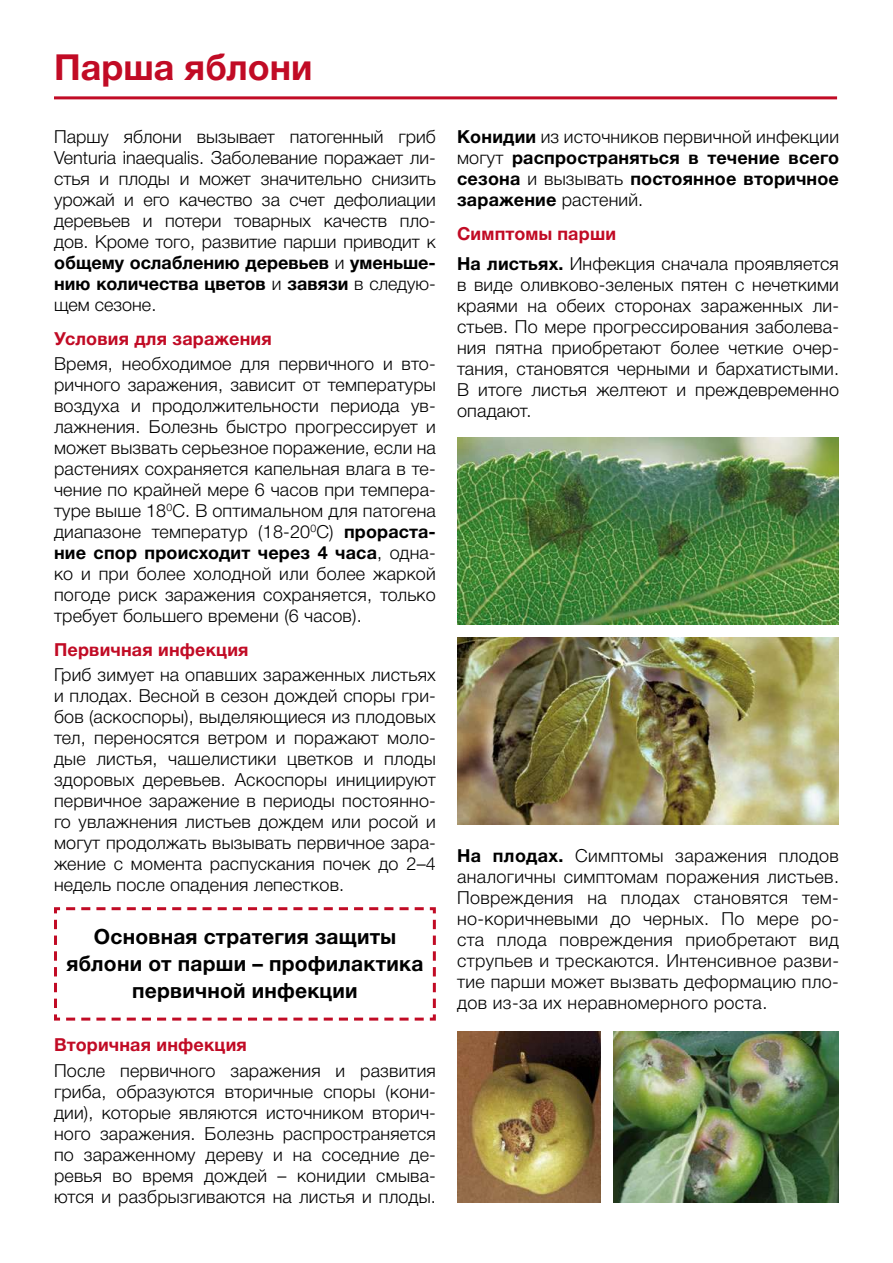
<style>
.page{position:relative;width:893px;height:1263px;background:#fff}
.page>*{position:absolute;margin:0;border:0;box-sizing:border-box;transform-origin:0 0}
.t1{font:700 36px "Helvetica Neue Cyr";color:#c10b25}
.t2{font:700 21px/27px "Helvetica Neue Cyr";letter-spacing:.01em;color:#000;text-align:center}
.t3{font:300 18px/21px "Helvetica Neue Cyr";letter-spacing:.01em;color:#000;text-align:justify}
.t4{font:700 18px/21px "Helvetica Neue Cyr";letter-spacing:.01em;color:#000;text-align:justify}
.t5{font:700 18px "Helvetica Neue Cyr";letter-spacing:.01em;color:#c10b25}
.s1{font-weight:700}
.s2{font-weight:300}
.s3{font-weight:700;color:#c10b25}
</style>
<div class="page">
<hr style="left:54px;top:96px;width:783px;height:3px;background:#c10b25">
<svg style="left:54px;top:907px;width:382px;height:114px"></svg>
<img style="left:457px;top:437px;width:382px;height:187px">
<img style="left:457px;top:637px;width:382px;height:187px">
<img style="left:457px;top:1031px;width:144px;height:171px">
<img style="left:613px;top:1031px;width:226px;height:171px">
<h1 class="t1" style="left:54px;top:47px;width:260px">Парша яблони</h1>
<p class="t3" style="left:54px;top:127px;width:383px">Паршу яблони вызывает патогенный гриб Venturia inaequalis. Заболевание поражает ли&shy;стья и плоды и может значительно снизить урожай и его качество за счет дефолиации деревьев и потери товарных качеств пло&shy;дов. Кроме того, развитие парши приводит к <span class="s1">общему ослаблению деревьев</span> и <span class="s1">уменьше&shy;нию количества цветов</span> и <span class="s1">завязи</span> в следую&shy;щем сезоне.</p>
<p class="t5" style="left:54px;top:329px;width:219px">Условия для заражения</p>
<p class="t3" style="left:54px;top:354px;width:383px">Время, необходимое для первичного и вто&shy;ричного заражения, зависит от температуры воздуха и продолжительности периода ув&shy;лажнения. Болезнь быстро прогрессирует и может вызвать серьезное поражение, если на растениях сохраняется капельная влага в те&shy;чение по крайней мере 6 часов при темпера&shy;туре выше 18<sup>0</sup>С. В оптимальном для патогена диапазоне температур (18-20<sup>0</sup>С) <span class="s1">прораста&shy;ние спор происходит через 4 часа</span>, одна&shy;ко и при более холодной или более жаркой погоде риск заражения сохраняется, только требует большего времени (6 часов).</p>
<p class="t5" style="left:54px;top:640px;width:196px">Первичная инфекция</p>
<p class="t3" style="left:54px;top:665px;width:383px">Гриб зимует на опавших зараженных листьях и плодах. Весной в сезон дождей споры гри&shy;бов (аскоспоры), выделяющиеся из плодовых тел, переносятся ветром и поражают моло&shy;дые листья, чашелистики цветков и плоды здоровых деревьев. Аскоспоры инициируют первичное заражение в периоды постоянно&shy;го увлажнения листьев дождем или росой и могут продолжать вызывать первичное зара&shy;жение с момента распускания почек до 2–4 недель после опадения лепестков.</p>
<p class="t2" style="left:66px;top:923px;width:359px">Основная стратегия защиты яблони от парши – профилактика первичной инфекции</p>
<p class="t5" style="left:54px;top:1035px;width:194px">Вторичная инфекция</p>
<p class="t3" style="left:54px;top:1060px;width:383px">После первичного заражения и развития гриба, образуются вторичные споры (кони&shy;дии), которые являются источником вторич&shy;ного заражения. Болезнь распространяется по зараженному дереву и на соседние де&shy;ревья во время дождей – конидии смыва&shy;ются и разбрызгиваются на листья и плоды.</p>
<p class="t4" style="left:457px;top:127px;width:383px">Конидии <span class="s2">из источников первичной инфекции могут</span> распространяться в течение всего сезона <span class="s2">и вызывать</span> постоянное вторичное заражение <span class="s2">растений.</span></p>
<p class="t3" style="left:457px;top:219px;width:383px;line-height:29.5px"><span class="s3">Симптомы парши<br></span><span class="s1">На листьях.</span> Инфекция сначала проявляется</p>
<p class="t3" style="left:457px;top:274px;width:383px">в виде оливково-зеленых пятен с нечеткими краями на обеих сторонах зараженных ли&shy;стьев. По мере прогрессирования заболева&shy;ния пятна приобретают более четкие очер&shy;тания, становятся черными и бархатистыми.<br>В итоге листья желтеют и преждевременно опадают.</p>
<p class="t3" style="left:457px;top:845px;width:383px"><span class="s1">На плодах.</span> Симптомы заражения плодов аналогичны симптомам поражения листьев.<br>Повреждения на плодах становятся тем&shy;но-коричневыми до черных. По мере ро&shy;ста плода повреждения приобретают вид струпьев и трескаются. Интенсивное разви&shy;тие парши может вызвать деформацию пло&shy;дов из-за их неравномерного роста.</p>
</div>
